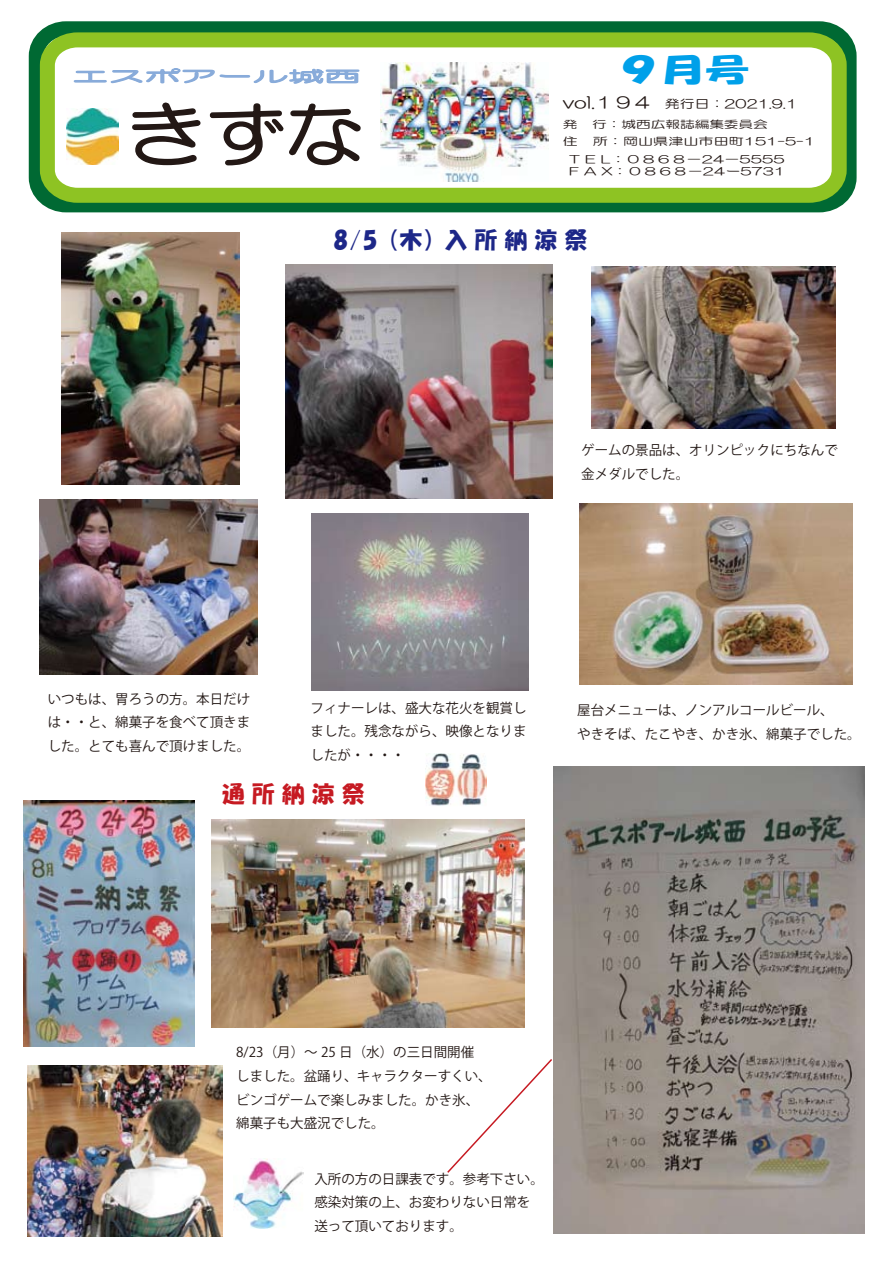
<style>
.page{position:relative;width:893px;height:1263px;background:#fff}
.page>*{position:absolute;margin:0;border:0;box-sizing:border-box;transform-origin:0 0}
.t1{font:68.1px "HG Maru Gothic MPRO";color:#231815;scale:1.17 1}
.t2{font:31.5px "HGS Soei Kakupoptai";color:#00a0e9;scale:1.41 1}
.t3{font:22.5px "HGP Soei Kakupoptai";color:#1d2788}
.t4{font:22.5px "HGP Soei Kakupoptai";color:#c61a22}
.t5{font:15px "HG Maru Gothic MPRO";color:#88abda;scale:2.4 1}
.t6{font:13.5px/23.7px "Koz Go Pro";color:#231815}
.t7{font:11.85px "HG Maru Gothic MPRO";color:#231815;scale:1.25 1}
.t8{font:10.5px/11.7px "HG Maru Gothic MPRO";color:#231815;scale:1.45 1}
.t9{font:10.5px "HG Maru Gothic MPRO";color:#231815;scale:1.44 1}
.t10{font:10.5px "HG Maru Gothic MPRO";color:#231815;scale:1.4 1}
.s1{font-size:15.6px}
</style>
<div class="page">
<div style="left:29px;top:21px;width:828px;height:191px;border:15px solid #006933;border-radius:29px"></div>
<svg style="left:32px;top:25px;width:822px;height:185px"></svg>
<svg style="left:131px;top:102px;width:70px;height:64px"></svg>
<svg style="left:209px;top:103px;width:152px;height:63px"></svg>
<svg style="left:73px;top:67px;width:287px;height:18px"></svg>
<img style="left:67px;top:108px;width:52px;height:56px">
<img style="left:39px;top:499px;width:219px;height:175px">
<img style="left:62px;top:232px;width:178px;height:252px">
<img style="left:580px;top:503px;width:272px;height:182px">
<img style="left:286px;top:264px;width:266px;height:234px">
<img style="left:592px;top:267px;width:243px;height:162px">
<img style="left:23px;top:800px;width:171px;height:246px">
<img style="left:212px;top:820px;width:312px;height:208px">
<img style="left:27px;top:1066px;width:195px;height:171px">
<img style="left:553px;top:766px;width:311px;height:468px">
<img style="left:380px;top:63px;width:168px;height:118px">
<img style="left:311px;top:513px;width:218px;height:177px">
<svg style="left:447px;top:1057px;width:107px;height:117px"></svg>
<img style="left:234px;top:1159px;width:69px;height:70px">
<img style="left:426px;top:754px;width:61px;height:52px">
<p class="t5" style="left:72px;top:69px;width:122px">エスポアール城西</p>
<h1 class="t1" style="left:126px;top:100px;width:206px">きずな</h1>
<h2 class="t2" style="left:616px;top:54px;width:96px">９月号</h2>
<p class="t7" style="left:563px;top:98px;width:189px"><span class="s1">vol.１９４</span> 発行日：2021.9.1</p>
<p class="t10" style="left:563px;top:119px;width:148px">発　行：城西広報誌編集委員会</p>
<p class="t8" style="left:569px;top:154px;width:150px">T E L：０８６８－24－5555<br>F A X：０８６８－24ー5731</p>
<p class="t9" style="left:563px;top:135px;width:177px">住　所：岡山県津山市田町151-5-1</p>
<h3 class="t3" style="left:334px;top:228px;width:255px">8/5 （木）入 所 納 涼 祭</h3>
<p class="t6" style="left:581px;top:439px;width:258px">ゲームの景品は、オリンピックにちなんで金メダルでした。</p>
<p class="t6" style="left:48px;top:687px;width:204px;text-align:justify">いつもは、胃ろうの方。本日だけは・・と、綿菓子を食べて頂きました。とても喜んで頂けました。</p>
<h3 class="t4" style="left:222px;top:782px;width:144px">通 所 納 涼 祭</h3>
<p class="t6" style="left:311px;top:696px;width:217px;text-align:justify">フィナーレは、盛大な花火を観賞しました。残念ながら、映像となりましたが・・・・</p>
<p class="t6" style="left:577px;top:698px;width:285px">屋台メニューは、ノンアルコールビール、<br>やきそば、たこやき、かき氷、綿菓子でした。</p>
<p class="t6" style="left:236px;top:1041px;width:257px">8/23（月）～ 25 日（水）の三日間開催<br>しました。盆踊り、キャラクターすくい、ビンゴゲームで楽しみました。かき氷、綿菓子も大盛況でした。</p>
<p class="t6" style="left:314px;top:1167px;width:231px">入所の方の日課表です。参考下さい。感染対策の上、お変わりない日常を送って頂いております。</p>
</div>
